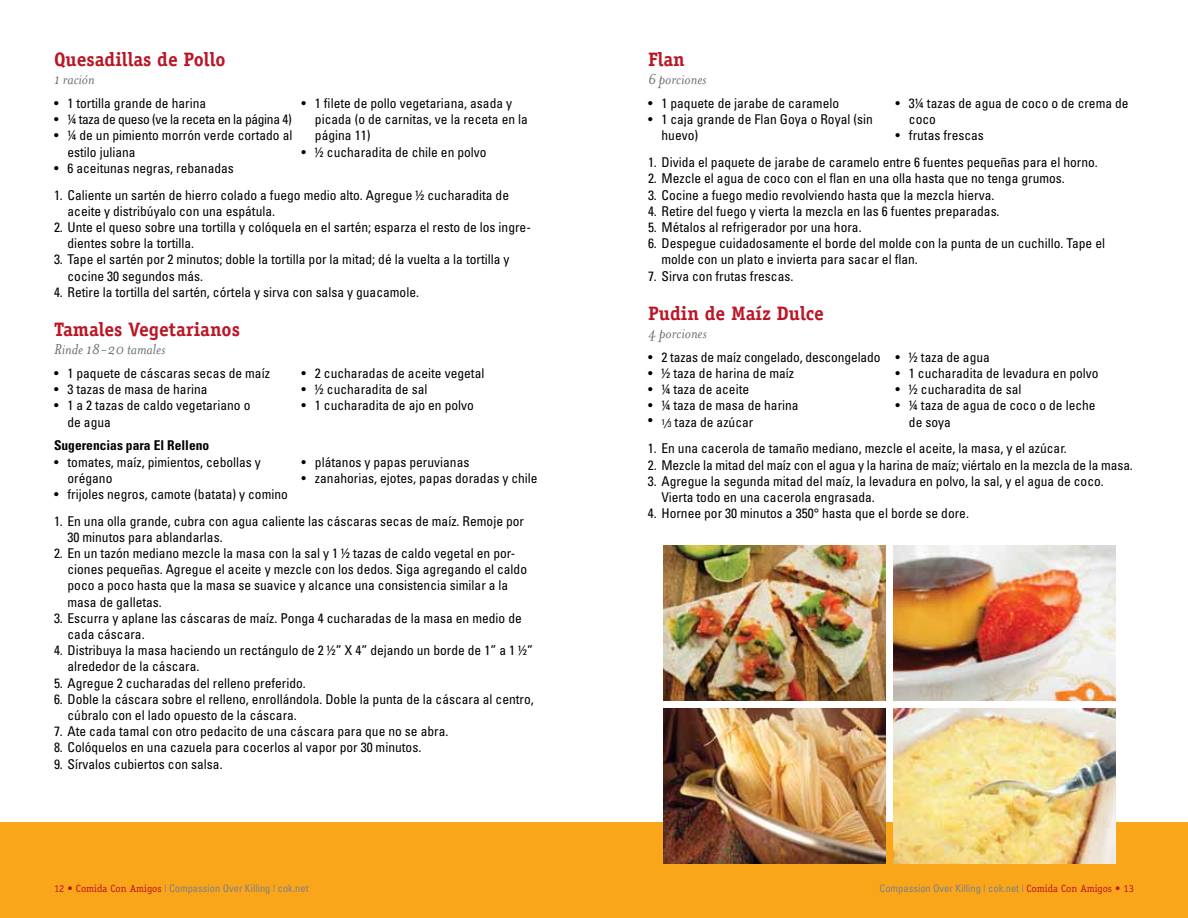
<style>
.page{position:relative;width:1188px;height:918px;background:#fff}
.page>*{position:absolute;margin:0;border:0;box-sizing:border-box;transform-origin:0 0}
.t1{font:700 19.5px "Officina Serif";color:#bb1626}
.t2{font:italic 16.5px "Mrs Eaves";color:#6d6e71}
.t3{font:condensed 13.5px/16.2px "Univers";color:#000}
.t4{font:condensed 13.5px "Univers";letter-spacing:-.025em;color:#000}
.t5{font:700 condensed 13.5px "Univers";color:#000}
.t6{font:condensed 10.5px "Univers";color:#808285}
.s1{font-size:8.25px}
.s2{font-style:italic;font-size:12px}
.s3{font-family:"Officina Serif";font-stretch:normal;color:#bb1626}
</style>
<div class="page">
<div style="left:0;top:823px;width:1188px;height:95px;background:#faa61a"></div>
<img style="left:664px;top:545px;width:221px;height:156px">
<img style="left:894px;top:545px;width:221px;height:156px">
<img style="left:664px;top:708px;width:221px;height:156px">
<img style="left:894px;top:708px;width:221px;height:156px">
<h1 class="t1" style="left:54px;top:48px;width:173px">Quesadillas de Pollo</h1>
<p class="t2" style="left:54px;top:71px;width:42px">1 ración</p>
<p class="t3" style="left:54px;top:95px;width:154px">• 1 tortilla grande de harina</p>
<p class="t4" style="left:54px;top:111px;width:239px">• ¼ taza de queso (ve la receta en la página 4)</p>
<p class="t3" style="left:68px;top:127px;width:226px;text-indent:-14px">• ¼ de un pimiento morrón verde cortado al estilo juliana</p>
<p class="t3" style="left:54px;top:160px;width:181px">• 6 aceitunas negras, rebanadas</p>
<p class="t3" style="left:315px;top:95px;width:214px;text-indent:-14px">• 1 filete de pollo vegetariana, asada y picada (o de carnitas, ve la receta en la página 11)</p>
<p class="t3" style="left:301px;top:143px;width:187px">• ½ cucharadita de chile en polvo</p>
<p class="t3" style="left:68px;top:186px;width:443px;text-indent:-14px">1. Caliente un sartén de hierro colado a fuego medio alto. Agregue ½ cucharadita de aceite y distribúyalo con una espátula.</p>
<p class="t3" style="left:68px;top:219px;width:465px;text-indent:-14px">2. Unte el queso sobre una tortilla y colóquela en el sartén; esparza el resto de los ingre&shy;dientes sobre la tortilla.</p>
<p class="t3" style="left:68px;top:251px;width:444px;text-indent:-14px">3. Tape el sartén por 2 minutos; doble la tortilla por la mitad; dé la vuelta a la tortilla y cocine 30 segundos más.</p>
<p class="t3" style="left:54px;top:283px;width:367px">4. Retire la tortilla del sartén, córtela y sirva con salsa y guacamole.</p>
<h1 class="t1" style="left:54px;top:318px;width:187px">Tamales Vegetarianos</h1>
<p class="t2" style="left:54px;top:341px;width:113px">Rinde 18-20 tamales</p>
<p class="t3" style="left:54px;top:365px;width:217px">• 1 paquete de cáscaras secas de maíz</p>
<p class="t3" style="left:54px;top:381px;width:155px">• 3 tazas de masa de harina</p>
<p class="t3" style="left:68px;top:397px;width:184px;text-indent:-14px">• 1 a 2 tazas de caldo vegetariano o de agua</p>
<p class="t3" style="left:301px;top:365px;width:184px">• 2 cucharadas de aceite vegetal</p>
<p class="t3" style="left:301px;top:381px;width:127px">• ½ cucharadita de sal</p>
<p class="t3" style="left:301px;top:397px;width:174px">• 1 cucharadita de ajo en polvo</p>
<p class="t5" style="left:54px;top:437px;width:157px">Sugerencias para El Relleno</p>
<p class="t3" style="left:68px;top:453px;width:195px;text-indent:-14px">• tomates, maíz, pimientos, cebollas y orégano</p>
<p class="t3" style="left:54px;top:486px;width:235px">• frijoles negros, camote (batata) y comino</p>
<p class="t3" style="left:301px;top:453px;width:169px">• plátanos y papas peruvianas</p>
<p class="t3" style="left:301px;top:469px;width:238px">• zanahorias, ejotes, papas doradas y chile</p>
<p class="t3" style="left:68px;top:512px;width:458px;text-indent:-14px">1. En una olla grande, cubra con agua caliente las cáscaras secas de maíz. Remoje por<br>30 minutos para ablandarlas.</p>
<p class="t3" style="left:68px;top:545px;width:461px;text-indent:-14px">2. En un tazón mediano mezcle la masa con la sal y 1 ½ tazas de caldo vegetal en por&shy;ciones pequeñas. Agregue el aceite y mezcle con los dedos. Siga agregando el caldo poco a poco hasta que la masa se suavice y alcance una consistencia similar a la masa de galletas.</p>
<p class="t3" style="left:68px;top:610px;width:456px;text-indent:-14px">3. Escurra y aplane las cáscaras de maíz. Ponga 4 cucharadas de la masa en medio de cada cáscara.</p>
<p class="t3" style="left:68px;top:642px;width:467px;text-indent:-14px">4. Distribuya la masa haciendo un rectángulo de 2 ½” X 4” dejando un borde de 1” a 1 ½” alrededor de la cáscara.</p>
<p class="t3" style="left:54px;top:674px;width:253px">5. Agregue 2 cucharadas del relleno preferido.</p>
<p class="t3" style="left:68px;top:691px;width:468px;text-indent:-14px">6. Doble la cáscara sobre el relleno, enrollándola. Doble la punta de la cáscara al centro, cúbralo con el lado opuesto de la cáscara.</p>
<p class="t3" style="left:54px;top:723px;width:396px">7. Ate cada tamal con otro pedacito de una cáscara para que no se abra.</p>
<p class="t3" style="left:54px;top:739px;width:369px">8. Colóquelos en una cazuela para cocerlos al vapor por 30 minutos.</p>
<p class="t3" style="left:54px;top:755px;width:170px">9. Sírvalos cubiertos con salsa.</p>
<h1 class="t1" style="left:648px;top:48px;width:38px">Flan</h1>
<p class="t2" style="left:648px;top:71px;width:60px">6 porciones</p>
<p class="t3" style="left:648px;top:95px;width:193px">• 1 paquete de jarabe de caramelo</p>
<p class="t3" style="left:662px;top:111px;width:213px;text-indent:-14px">• 1 caja grande de Flan Goya o Royal (sin huevo)</p>
<p class="t3" style="left:909px;top:95px;width:221px;text-indent:-14px">• 3¼ tazas de agua de coco o de crema de coco</p>
<p class="t3" style="left:895px;top:127px;width:90px">• frutas frescas</p>
<p class="t3" style="left:648px;top:154px;width:451px">1. Divida el paquete de jarabe de caramelo entre 6 fuentes pequeñas para el horno.</p>
<p class="t3" style="left:648px;top:170px;width:418px">2. Mezcle el agua de coco con el flan en una olla hasta que no tenga grumos.</p>
<p class="t3" style="left:648px;top:186px;width:348px">3. Cocine a fuego medio revolviendo hasta que la mezcla hierva.</p>
<p class="t3" style="left:648px;top:202px;width:353px">4. Retire del fuego y vierta la mezcla en las 6 fuentes preparadas.</p>
<p class="t3" style="left:648px;top:219px;width:215px">5. Métalos al refrigerador por una hora.</p>
<p class="t3" style="left:662px;top:235px;width:445px;text-indent:-14px">6. Despegue cuidadosamente el borde del molde con la punta de un cuchillo. Tape el molde con un plato e invierta para sacar el flan.</p>
<p class="t3" style="left:648px;top:267px;width:147px">7. Sirva con frutas frescas.</p>
<h1 class="t1" style="left:648px;top:301px;width:177px">Pudin de Maíz Dulce</h1>
<p class="t2" style="left:648px;top:324px;width:60px">4 porciones</p>
<p class="t3" style="left:648px;top:349px;width:234px">• 2 tazas de maíz congelado, descongelado</p>
<p class="t3" style="left:648px;top:365px;width:148px">• ½ taza de harina de maíz</p>
<p class="t3" style="left:648px;top:381px;width:103px">• ¼ taza de aceite</p>
<p class="t3" style="left:648px;top:397px;width:152px">• ¼ taza de masa de harina</p>
<p class="t3" style="left:648px;top:413px;width:107px">• <span class="s1">1</span><span class="s2">/</span><span class="s1">3</span> taza de azúcar</p>
<p class="t3" style="left:895px;top:349px;width:96px">• ½ taza de agua</p>
<p class="t3" style="left:895px;top:365px;width:205px">• 1 cucharadita de levadura en polvo</p>
<p class="t3" style="left:895px;top:381px;width:127px">• ½ cucharadita de sal</p>
<p class="t3" style="left:909px;top:397px;width:188px;text-indent:-14px">• ¼ taza de agua de coco o de leche de soya</p>
<p class="t3" style="left:648px;top:440px;width:420px">1. En una cacerola de tamaño mediano, mezcle el aceite, la masa, y el azúcar.</p>
<p class="t3" style="left:648px;top:456px;width:486px">2. Mezcle la mitad del maíz con el agua y la harina de maíz; viértalo en la mezcla de la masa.</p>
<p class="t3" style="left:661px;top:472px;width:444px;text-indent:-14px">3. Agregue la segunda mitad del maíz, la levadura en polvo, la sal, y el agua de coco.<br>Vierta todo en una cacerola engrasada.</p>
<p class="t3" style="left:648px;top:505px;width:323px">4. Hornee por 30 minutos a 350° hasta que el borde se dore.</p>
<p class="t6" style="left:54px;top:882px;width:256px"><span class="s3">12 • Comida Con Amigos</span> | Compassion Over Killing | cok.net</p>
<p class="t6" style="left:880px;top:882px;width:256px">Compassion Over Killing | cok.net | <span class="s3">Comida Con Amigos • 13</span></p>
</div>
